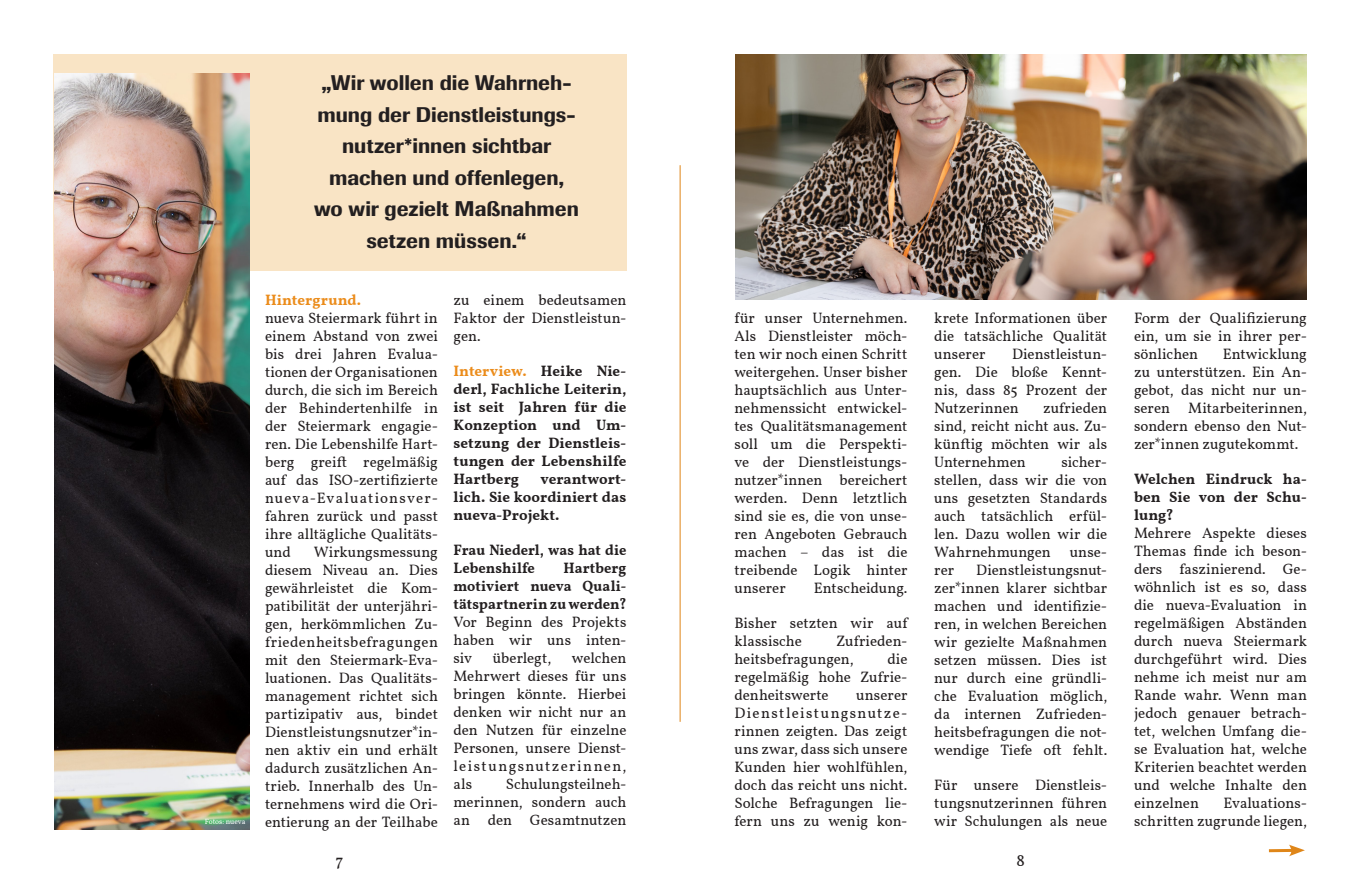
<style>
.page{position:relative;width:1361px;height:893px;background:#fff}
.page>*{position:absolute;margin:0;border:0;box-sizing:border-box;transform-origin:0 0}
.Body_-_Align_Left{font:500 21px/31.5px "Imago";color:#231f20;text-align:center}
.t1{font:16.5px "Vollkorn";color:#231f20}
.Body_-_Align_Left-2{font:15px/18px "Vollkorn";color:#231f20;text-align:justify}
.Body_-_Align_Left-3{font:700 15px/18px "Vollkorn";letter-spacing:.005em;color:#231f20;text-align:justify}
.Body_-_Align_Left-4{font:700 15px/18px "Vollkorn";letter-spacing:.005em;color:#231f20;scale:.96 1}
.Body_-_Align_Left-5{font:700 15px "Vollkorn";letter-spacing:.005em;color:#eb8c1b}
.t2{font:7.5px "Vollkorn";color:#fff}
.s1{color:#eb8c1b}
</style>
<div class="page">
<img style="left:735px;top:54px;width:572px;height:246px">
<div style="left:53px;top:54px;width:573px;height:217px;background:#f9e4c5"></div>
<hr style="left:680px;top:165px;width:1px;height:557px;background:#df8619">
<img style="left:54px;top:74px;width:195px;height:756px">
<hr style="left:1269px;top:849px;width:25px;height:3px;background:#df8619">
<svg style="left:1289px;top:845px;width:16px;height:11px"></svg>
<p class="t2" style="left:205px;top:816px;width:42px">Fotos: nueva</p>
<p class="Body_-_Align_Left" style="left:317px;top:67px;width:260px">„Wir wollen die Wahrneh&shy;mung der Dienstleistungs&shy;nutzer*innen sichtbar</p>
<p class="Body_-_Align_Left" style="left:329px;top:162px;width:236px">machen und offenlegen,</p>
<p class="Body_-_Align_Left" style="left:314px;top:193px;width:266px">wo wir gezielt Maßnahmen setzen müssen.“</p>
<p class="Body_-_Align_Left-5" style="left:265px;top:288px;width:98px">Hintergrund.</p>
<p class="Body_-_Align_Left-2" style="left:265px;top:307px;width:174px">nueva Steiermark führt in einem Abstand von zwei bis drei Jahren Evalua&shy;tionen der Organisationen durch, die sich im Bereich der Behindertenhilfe in der Steiermark engagie&shy;ren. Die Lebenshilfe Hart&shy;berg greift regelmäßig auf das ISO-zertifizierte nueva-Evaluationsver&shy;fahren zurück und passt ihre alltägliche Qualitäts&shy;und</p>
<p class="Body_-_Align_Left-2" style="left:265px;top:541px;width:174px;text-indent:49px">Wirkungsmessung diesem Niveau an. Dies gewährleistet die Kom&shy;patibilität der unterjähri&shy;gen, herkömmlichen Zu&shy;friedenheitsbefragungen mit den Steiermark-Eva&shy;luationen. Das Qualitäts&shy;management richtet sich partizipativ aus, bindet Dienstleistungsnutzer*in&shy;nen aktiv ein und erhält dadurch zusätzlichen An&shy;trieb. Innerhalb des Un&shy;ternehmens wird die Ori&shy;entierung an der Teilhabe</p>
<p class="Body_-_Align_Left-2" style="left:453px;top:289px;width:174px">zu einem bedeutsamen Faktor der Dienstleistun&shy;gen.</p>
<p class="Body_-_Align_Left-3" style="left:453px;top:361px;width:174px"><span class="s1">Interview.</span> Heike Nie&shy;derl, Fachliche Leiterin, ist seit Jahren für die Konzeption und Um&shy;setzung der Dienstleis&shy;tungen der Lebenshilfe Hartberg</p>
<p class="Body_-_Align_Left-3" style="left:453px;top:469px;width:174px;text-indent:87px">verantwort&shy;lich. Sie koordiniert das nueva-Projekt.</p>
<p class="Body_-_Align_Left-4" style="left:453px;top:540px;width:182px">Frau Niederl, was hat die<br>Lebenshilfe</p>
<p class="Body_-_Align_Left-4" style="left:453px;top:558px;width:182px;text-align:justify;text-indent:110px">Hartberg motiviert nueva Quali&shy;tätspartnerin zu werden?</p>
<p class="Body_-_Align_Left-2" style="left:453px;top:612px;width:174px">Vor Beginn des Projekts haben wir uns inten&shy;siv</p>
<p class="Body_-_Align_Left-2" style="left:453px;top:648px;width:174px;text-indent:118px">welchen Mehrwert dieses für uns bringen könnte. Hierbei denken wir nicht nur an den Nutzen für einzelne Personen, unsere Dienst&shy;leistungsnutzerinnen, als</p>
<p class="Body_-_Align_Left-2" style="left:493px;top:648px;width:60px">überlegt,</p>
<p class="Body_-_Align_Left-2" style="left:453px;top:774px;width:174px;text-indent:52px">Schulungsteilneh&shy;merinnen, sondern auch an den Gesamtnutzen</p>
<p class="Body_-_Align_Left-2" style="left:734px;top:308px;width:174px">für unser Unternehmen.<br>Als Dienstleister möch&shy;ten wir noch einen Schritt weitergehen. Unser bisher hauptsächlich aus Unter&shy;nehmenssicht entwickel&shy;tes Qualitätsmanagement soll um die Perspekti&shy;ve der Dienstleistungs&shy;nutzer*innen bereichert werden. Denn letztlich sind sie es, die von unse&shy;ren Angeboten Gebrauch machen – das ist die treibende Logik hinter unserer</p>
<p class="Body_-_Align_Left-2" style="left:814px;top:578px;width:95px">Entscheidung.</p>
<p class="Body_-_Align_Left-2" style="left:734px;top:613px;width:174px">Bisher setzten wir auf klassische</p>
<p class="Body_-_Align_Left-2" style="left:734px;top:631px;width:174px;text-indent:102px">Zufrieden&shy;heitsbefragungen,</p>
<p class="Body_-_Align_Left-2" style="left:734px;top:649px;width:174px;text-indent:153px">die regelmäßig hohe Zufrie&shy;denheitswerte</p>
<p class="Body_-_Align_Left-2" style="left:734px;top:685px;width:174px;text-indent:122px">unserer Dienstleistungsnutze&shy;rinnen zeigten. Das zeigt uns zwar, dass sich unsere Kunden hier wohlfühlen, doch das reicht uns nicht.<br>Solche Befragungen lie&shy;fern uns zu wenig kon-</p>
<p class="Body_-_Align_Left-2" style="left:934px;top:308px;width:174px">krete Informationen über die tatsächliche Qualität unserer</p>
<p class="Body_-_Align_Left-2" style="left:934px;top:344px;width:174px;text-indent:78px">Dienstleistun&shy;gen. Die bloße Kennt&shy;nis, dass 85 Prozent der Nutzerinnen</p>
<p class="Body_-_Align_Left-2" style="left:934px;top:398px;width:174px;text-indent:109px">zufrieden sind, reicht nicht aus. Zu&shy;künftig möchten wir als Unternehmen</p>
<p class="Body_-_Align_Left-2" style="left:934px;top:452px;width:174px;text-indent:127px">sicher&shy;stellen, dass wir die von uns gesetzten Standards auch tatsächlich erfül&shy;len. Dazu wollen wir die Wahrnehmungen</p>
<p class="Body_-_Align_Left-2" style="left:1069px;top:542px;width:39px">unse-</p>
<p class="Body_-_Align_Left-2" style="left:934px;top:560px;width:174px;text-indent:42px">Dienstleistungsnut&shy;zer*innen klarer sichtbar machen und identifizie&shy;ren, in welchen Bereichen wir gezielte Maßnahmen setzen müssen. Dies ist nur durch eine gründli&shy;che Evaluation möglich, da internen Zufrieden&shy;heitsbefragungen die not&shy;wendige Tiefe oft fehlt.</p>
<p class="Body_-_Align_Left-2" style="left:934px;top:775px;width:174px">Für unsere Dienstleis&shy;tungsnutzerinnen führen wir Schulungen als neue</p>
<p class="Body_-_Align_Left-2" style="left:934px;top:560px;width:21px">rer</p>
<p class="t1" style="left:335px;top:848px;width:10px">7</p>
<p class="t1" style="left:1016px;top:848px;width:10px">8</p>
<p class="Body_-_Align_Left-2" style="left:1134px;top:308px;width:174px">Form der Qualifizierung ein, um sie in ihrer per&shy;sönlichen</p>
<p class="Body_-_Align_Left-2" style="left:1134px;top:344px;width:174px;text-indent:89px">Entwicklung zu unterstützen. Ein An&shy;gebot, das nicht nur un&shy;seren Mitarbeiterinnen, sondern ebenso den Nut&shy;zer*innen zugutekommt.</p>
<p class="Body_-_Align_Left-3" style="left:1134px;top:469px;width:174px">Welchen Eindruck ha&shy;ben Sie von der Schu&shy;lung?</p>
<p class="Body_-_Align_Left-2" style="left:1134px;top:523px;width:174px">Mehrere Aspekte dieses Themas finde ich beson&shy;ders faszinierend. Ge&shy;wöhnlich ist es so, dass die nueva-Evaluation in regelmäßigen Abständen durch nueva Steiermark durchgeführt wird. Dies nehme ich meist nur am Rande wahr. Wenn man jedoch genauer betrach&shy;tet, welchen Umfang die&shy;se Evaluation hat, welche Kriterien beachtet werden und welche Inhalte den einzelnen</p>
<p class="Body_-_Align_Left-2" style="left:1134px;top:793px;width:174px;text-align:right">Evaluations-<br>schritten zugrunde liegen,</p>
</div>
